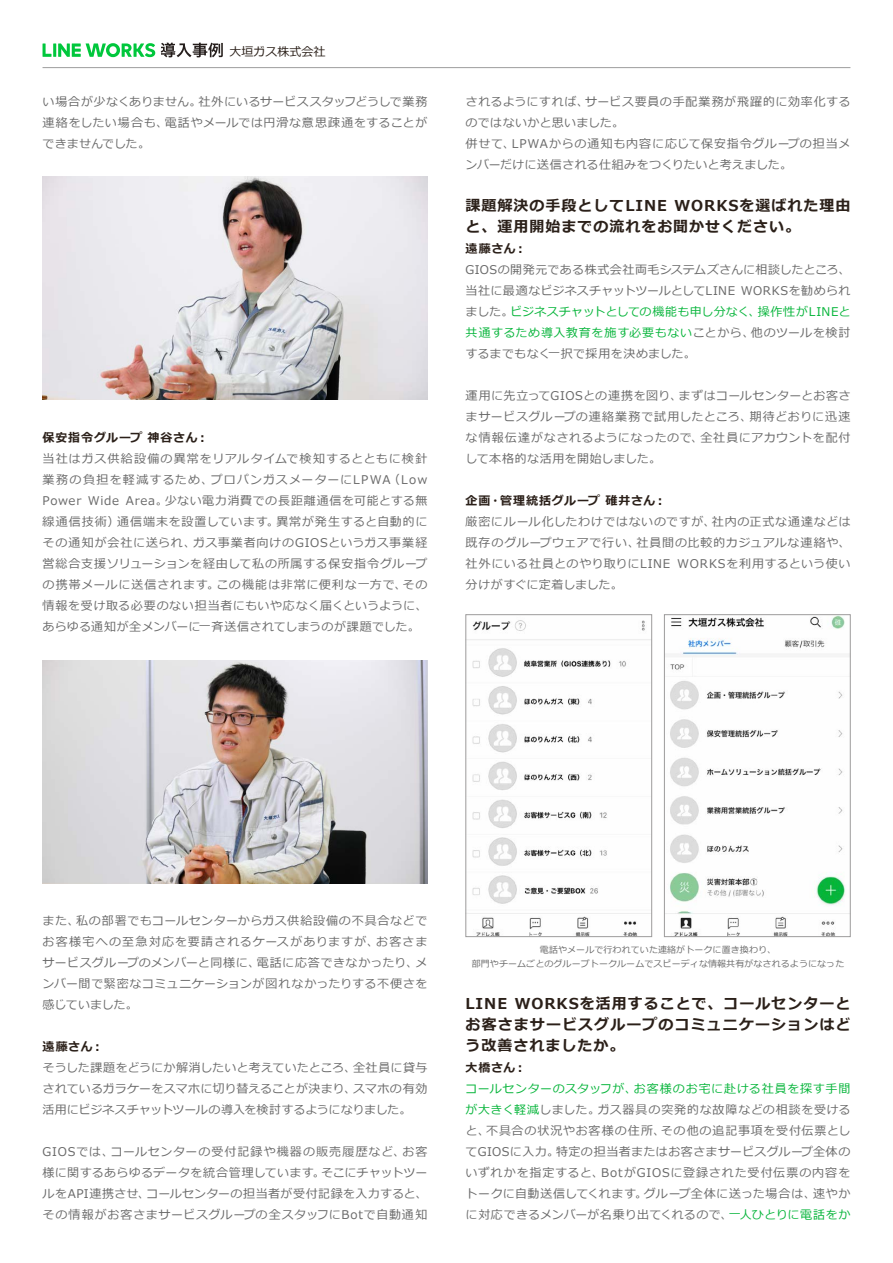
<style>
.page{position:relative;width:893px;height:1263px;background:#fff}
.page>*{position:absolute;margin:0;border:0;box-sizing:border-box;transform-origin:0 0}
.t1{font:700 15px/21px "Meiryo";letter-spacing:.065em;color:#2b2019}
.t2{font:12px/21px "Meiryo";letter-spacing:.045em;color:#6a6a6a}
.t3{font:12px "Meiryo";letter-spacing:.065em;color:#6a6a6a}
.t4{font:12px/21px "Meiryo";letter-spacing:.025em;color:#6a6a6a}
.t5{font:12px/21px "Meiryo";letter-spacing:.085em;color:#6a6a6a;text-align:right}
.t6{font:12px/21px "Meiryo";letter-spacing:.005em;color:#6a6a6a}
.t7{font:12px/21px "Meiryo";letter-spacing:.015em;color:#6a6a6a}
.t8{font:12px "Meiryo";letter-spacing:.075em;color:#6a6a6a}
.t9{font:700 12px "Meiryo";letter-spacing:.07em;color:#2b2019}
.t10{font:12px/21px "Meiryo";letter-spacing:.02em;color:#6a6a6a}
.t11{font:12px "Meiryo";letter-spacing:.01em;color:#6a6a6a}
.t12{font:12px "Meiryo";letter-spacing:.015em;color:#07b53b}
.t13{font:12px "Meiryo";letter-spacing:.09em;color:#6a6a6a}
.t14{font:12px "Meiryo";letter-spacing:.035em;color:#07b53b}
.t15{font:12px "Meiryo";letter-spacing:.07em;color:#07b53b}
.t16{font:12px "Meiryo";letter-spacing:.08em;color:#6a6a6a}
.t17{font:12px "Meiryo";letter-spacing:.07em;color:#6a6a6a}
.t18{font:12px "Meiryo";letter-spacing:-.01em;color:#6a6a6a}
.t19{font:12px "Meiryo";letter-spacing:.06em;color:#07b53b}
.t20{font:12px "Meiryo";color:#2b2019}
.t21{font:9px/13.5px "Meiryo";letter-spacing:.01em;color:#6b6b6b;text-align:center}
.s1{color:#07b53b}
.s2{color:#6a6a6a}
</style>
<div class="page">
<hr style="left:43px;top:67px;width:807px;height:1px;background:#9e9e9e">
<svg style="left:161px;top:43px;width:62px;height:14px"></svg>
<svg style="left:43px;top:43px;width:112px;height:14px"></svg>
<img style="left:468px;top:620px;width:182px;height:315px">
<div style="left:466px;top:614px;width:186px;height:323px;border:1px solid #9d9c9c"></div>
<img style="left:666px;top:616px;width:182px;height:319px">
<div style="left:664px;top:614px;width:186px;height:323px;border:1px solid #9d9c9c"></div>
<img style="left:43px;top:176px;width:384px;height:224px">
<img style="left:43px;top:660px;width:384px;height:223px">
<p class="t20" style="left:230px;top:43px;width:97px">大垣ガス株式会社</p>
<p class="t11" style="left:199px;top:94px;width:230px">社外にいるサービススタッフどうしで業務</p>
<p class="t2" style="left:165px;top:92px;width:264px;text-indent:-122px">い場合が少なくありません。<br>電話やメールでは円滑な意思疎通をすることが</p>
<p class="t10" style="left:43px;top:113px;width:127px">連絡をしたい場合も、できませんでした。</p>
<p class="t9" style="left:43px;top:429px;width:167px">保安指令グループ神谷さん：</p>
<p class="t5" style="left:43px;top:449px;width:386px">当社はガス供給設備の異常をリアルタイムで検知するとともに検針（Low</p>
<p class="t5" style="left:211px;top:470px;width:181px">プロパンガスメーターにLPWA</p>
<p class="t2" style="left:165px;top:470px;width:264px;text-indent:-123px">業務の負担を軽減するため、<br>少ない電力消費での長距離通信を可能とする無</p>
<p class="t2" style="left:88px;top:491px;width:33px">Wide</p>
<p class="t2" style="left:43px;top:491px;width:40px">Power</p>
<p class="t2" style="left:126px;top:491px;width:44px">Area。</p>
<p class="t2" style="left:276px;top:512px;width:152px">異常が発生すると自動的に</p>
<p class="t2" style="left:43px;top:512px;width:79px">線通信技術）</p>
<p class="t2" style="left:117px;top:512px;width:163px">通信端末を設置しています。</p>
<p class="t17" style="left:43px;top:535px;width:155px">その通知が会社に送られ、</p>
<p class="t2" style="left:43px;top:554px;width:386px">営総合支援ソリューションを経由して私の所属する保安指令グループ</p>
<p class="t2" style="left:402px;top:575px;width:26px">その</p>
<p class="t2" style="left:193px;top:533px;width:236px">ガス事業者向けのGIOSというガス事業経</p>
<p class="t2" style="left:43px;top:575px;width:386px">の携帯メールに送信されます。<br>情報を受け取る必要のない担当者にもいや応なく届くというように、あらゆる通知が全メンバーに一斉送信されてしまうのが課題でした。</p>
<p class="t16" style="left:216px;top:577px;width:192px">この機能は非常に便利な一方で、</p>
<p class="t3" style="left:585px;top:94px;width:267px">サービス要員の手配業務が飛躍的に効率化する</p>
<p class="t2" style="left:466px;top:92px;width:125px">されるようにすれば、</p>
<p class="t7" style="left:466px;top:113px;width:160px">のではないかと思いました。</p>
<p class="t3" style="left:512px;top:136px;width:340px">LPWAからの通知も内容に応じて保安指令グループの担当メ</p>
<p class="t4" style="left:466px;top:134px;width:328px">併せて、<br>ンバーだけに送信される仕組みをつくりたいと考えました。</p>
<p class="t1" style="left:674px;top:196px;width:178px">WORKSを選ばれた理由</p>
<p class="t1" style="left:466px;top:196px;width:336px">課題解決の手段としてLINE<br>と、運用開始までの流れをお聞かせください。</p>
<p class="t9" style="left:466px;top:240px;width:62px">遠藤さん：</p>
<p class="t2" style="left:466px;top:260px;width:386px;text-align:right">GIOSの開発元である株式会社両毛システムズさんに相談したところ、<br>WORKSを勧められ</p>
<p class="t10" style="left:466px;top:281px;width:271px">当社に最適なビジネスチャットツールとしてLINE</p>
<p class="t12" style="left:510px;top:304px;width:252px">ビジネスチャットとしての機能も申し分なく、</p>
<p class="t19" style="left:758px;top:304px;width:94px">操作性がLINEと</p>
<p class="t2" style="left:466px;top:302px;width:49px">ました。</p>
<p class="t2" style="left:466px;top:323px;width:290px"><span class="s1">共通するため導入教育を施す必要もない</span>ことから、するまでもなく一択で採用を決めました。</p>
<p class="t2" style="left:679px;top:386px;width:173px">まずはコールセンターとお客さ</p>
<p class="t2" style="left:751px;top:323px;width:101px">他のツールを検討</p>
<p class="t2" style="left:466px;top:386px;width:218px">運用に先立ってGIOSとの連携を図り、</p>
<p class="t2" style="left:700px;top:407px;width:151px;text-indent:-235px">まサービスグループの連絡業務で試用したところ、<br>全社員にアカウントを配付</p>
<p class="t2" style="left:750px;top:407px;width:102px">期待どおりに迅速</p>
<p class="t2" style="left:466px;top:428px;width:239px">な情報伝達がなされるようになったので、して本格的な活用を開始しました。</p>
<p class="t9" style="left:466px;top:492px;width:202px">企画・管理統括グループ碓井さん：</p>
<p class="t2" style="left:636px;top:512px;width:216px;text-indent:-171px">厳密にルール化したわけではないのですが、<br>社員間の比較的カジュアルな連絡や、</p>
<p class="t2" style="left:712px;top:512px;width:140px">社内の正式な通達などは</p>
<p class="t2" style="left:466px;top:533px;width:176px">既存のグループウェアで行い、</p>
<p class="t2" style="left:466px;top:554px;width:206px">社外にいる社員とのやり取りにLINE分けがすぐに定着しました。</p>
<p class="t2" style="left:677px;top:554px;width:175px">WORKSを利用するという使い</p>
<p class="t2" style="left:76px;top:911px;width:353px">私の部署でもコールセンターからガス供給設備の不具合などで</p>
<p class="t2" style="left:43px;top:911px;width:38px">また、</p>
<p class="t13" style="left:43px;top:934px;width:338px">お客様宅への至急対応を要請されるケースがありますが、</p>
<p class="t2" style="left:376px;top:932px;width:53px">お客さま</p>
<p class="t4" style="left:43px;top:953px;width:386px">サービスグループのメンバーと同様に、<br>ンバー間で緊密なコミュニケーションが図れなかったりする不便さを感じていました。</p>
<p class="t9" style="left:43px;top:1038px;width:62px">遠藤さん：</p>
<p class="t2" style="left:353px;top:1058px;width:76px">全社員に貸与</p>
<p class="t2" style="left:257px;top:953px;width:163px">電話に応答できなかったり、</p>
<p class="t2" style="left:415px;top:953px;width:13px">メ</p>
<p class="t7" style="left:353px;top:1058px;width:76px;text-indent:-311px">そうした課題をどうにか解消したいと考えていたところ、<br>スマホの有効</p>
<p class="t6" style="left:43px;top:1079px;width:370px">されているガラケーをスマホに切り替えることが決まり、<br>活用にビジネスチャットツールの導入を検討するようになりました。</p>
<p class="t2" style="left:402px;top:1142px;width:26px">お客</p>
<p class="t8" style="left:111px;top:1144px;width:296px">コールセンターの受付記録や機器の販売履歴など、</p>
<p class="t2" style="left:43px;top:1142px;width:73px">GIOSでは、</p>
<p class="t2" style="left:147px;top:1163px;width:282px;text-indent:-104px">様に関するあらゆるデータを統合管理しています。<br>コールセンターの担当者が受付記録を入力すると、</p>
<p class="t18" style="left:321px;top:1165px;width:108px">そこにチャットツー</p>
<p class="t2" style="left:43px;top:1184px;width:386px">ルをAPI連携させ、<br>その情報がお客さまサービスグループの全スタッフにBotで自動通知</p>
<p class="t21" style="left:472px;top:944px;width:374px">電話やメールで行われていた連絡がトークに置き換わり、<br>部門やチームごとのグループトークルームでスピーディな情報共有がなされるようになった</p>
<p class="t1" style="left:515px;top:994px;width:337px">WORKSを活用することで、コールセンターと</p>
<p class="t1" style="left:466px;top:994px;width:386px">LINE<br>お客さまサービスグループのコミュニケーションはどう改善されましたか。</p>
<p class="t9" style="left:466px;top:1059px;width:62px">大橋さん：</p>
<p class="t15" style="left:634px;top:1081px;width:218px">お客様のお宅に赴ける社員を探す手間</p>
<p class="t14" style="left:466px;top:1081px;width:173px">コールセンターのスタッフが、</p>
<p class="t3" style="left:598px;top:1102px;width:254px">ガス器具の突発的な故障などの相談を受ける</p>
<p class="t12" style="left:466px;top:1102px;width:136px">が大きく軽減<span class="s2">しました。</span></p>
<p class="t5" style="left:486px;top:1121px;width:181px">不具合の状況やお客様の住所、</p>
<p class="t3" style="left:661px;top:1123px;width:191px">その他の追記事項を受付伝票とし</p>
<p class="t2" style="left:466px;top:1121px;width:26px">と、</p>
<p class="t2" style="left:556px;top:1142px;width:296px">特定の担当者またはお客さまサービスグループ全体の</p>
<p class="t2" style="left:466px;top:1142px;width:95px">てGIOSに入力。</p>
<p class="t3" style="left:466px;top:1165px;width:140px">いずれかを指定すると、</p>
<p class="t8" style="left:601px;top:1165px;width:251px">BotがGIOSに登録された受付伝票の内容を</p>
<p class="t2" style="left:644px;top:1184px;width:173px">グループ全体に送った場合は、</p>
<p class="t2" style="left:466px;top:1184px;width:183px">トークに自動送信してくれます。</p>
<p class="t2" style="left:813px;top:1184px;width:39px">速やか</p>
<p class="t11" style="left:466px;top:1207px;width:268px">に対応できるメンバーが名乗り出てくれるので、</p>
<p class="t14" style="left:729px;top:1207px;width:123px">一人ひとりに電話をか</p>
</div>
